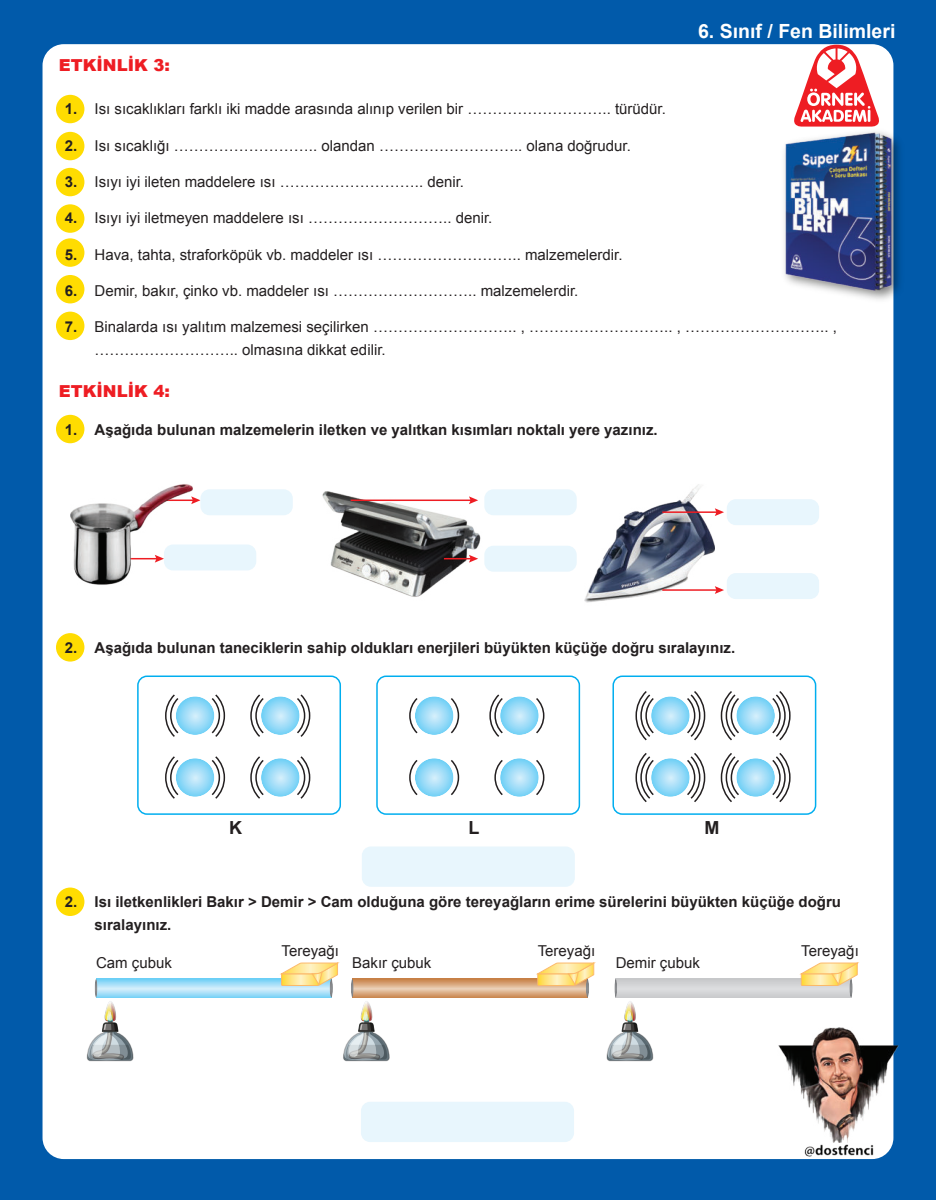
<style>
.page{position:relative;width:936px;height:1200px;background:#fff}
.page>*{position:absolute;margin:0;border:0;box-sizing:border-box;transform-origin:0 0}
.t1{font:700 19.5px "Arial";color:#fff}
.t2{font:700 18px "Arial";color:#231f20}
.t3{font:900 16.5px "Arial";color:#ee1d23}
.t4{font:15px/22.8px "Arial";color:#231f20}
.t5{font:700 15px/22.8px "Arial";color:#231f20}
.s1{font-weight:700}
</style>
<div class="page">
<div style="left:0;top:0;width:935px;height:1199px;background:#015aaa"></div>
<div style="left:43px;top:44px;width:850px;height:1114px;background:#fff;border-radius:21px"></div>
<img style="left:584px;top:484px;width:130px;height:119px">
<img style="left:322px;top:491px;width:189px;height:106px">
<div style="left:56px;top:414px;width:28px;height:29px;background:#ffdc01;border-radius:50%"></div>
<div style="left:56px;top:633px;width:28px;height:28px;background:#ffdc01;border-radius:50%"></div>
<div style="left:56px;top:132px;width:28px;height:28px;background:#ffdc01;border-radius:50%"></div>
<div style="left:56px;top:168px;width:28px;height:28px;background:#ffdc01;border-radius:50%"></div>
<div style="left:56px;top:204px;width:28px;height:29px;background:#ffdc01;border-radius:50%"></div>
<div style="left:56px;top:238px;width:28px;height:29px;background:#ffdc01;border-radius:50%"></div>
<div style="left:56px;top:275px;width:28px;height:28px;background:#ffdc01;border-radius:50%"></div>
<div style="left:56px;top:311px;width:28px;height:29px;background:#ffdc01;border-radius:50%"></div>
<div style="left:56px;top:95px;width:28px;height:28px;background:#ffdc01;border-radius:50%"></div>
<div style="left:56px;top:887px;width:28px;height:28px;background:#ffdc01;border-radius:50%"></div>
<svg style="left:193px;top:497px;width:7px;height:7px"></svg>
<div style="left:164px;top:544px;width:92px;height:26px;background:#e8f6fd;border-radius:9px"></div>
<div style="left:200px;top:489px;width:93px;height:26px;background:#e8f6fd;border-radius:9px"></div>
<svg style="left:444px;top:554px;width:34px;height:8px"></svg>
<hr style="left:662px;top:589px;width:55px;height:1px;background:#ee1d23">
<svg style="left:714px;top:586px;width:10px;height:7px"></svg>
<hr style="left:662px;top:511px;width:55px;height:2px;background:#ee1d23">
<svg style="left:714px;top:508px;width:10px;height:8px"></svg>
<hr style="left:350px;top:499px;width:122px;height:2px;background:#ee1d23">
<svg style="left:469px;top:496px;width:9px;height:8px"></svg>
<div style="left:484px;top:545px;width:92px;height:26px;background:#e8f6fd;border-radius:9px"></div>
<div style="left:484px;top:489px;width:92px;height:26px;background:#e8f6fd;border-radius:9px"></div>
<div style="left:726px;top:499px;width:93px;height:26px;background:#e8f6fd;border-radius:9px"></div>
<div style="left:362px;top:846px;width:213px;height:40px;background:#e8f6fd;border-radius:9px"></div>
<div style="left:361px;top:1101px;width:213px;height:40px;background:#e8f6fd;border-radius:9px"></div>
<div style="left:726px;top:573px;width:93px;height:26px;background:#e8f6fd;border-radius:9px"></div>
<svg style="left:134px;top:978px;width:147px;height:19px"></svg>
<svg style="left:87px;top:978px;width:47px;height:82px"></svg>
<svg style="left:390px;top:978px;width:147px;height:19px"></svg>
<svg style="left:281px;top:962px;width:109px;height:98px"></svg>
<svg style="left:537px;top:962px;width:57px;height:35px"></svg>
<div style="left:615px;top:978px;width:236px;height:19px;background:#d3d4d6"></div>
<svg style="left:606px;top:978px;width:47px;height:82px"></svg>
<svg style="left:800px;top:962px;width:58px;height:35px"></svg>
<svg style="left:176px;top:696px;width:38px;height:38px"></svg>
<svg style="left:210px;top:694px;width:16px;height:43px"></svg>
<svg style="left:165px;top:694px;width:15px;height:43px"></svg>
<svg style="left:176px;top:758px;width:38px;height:38px"></svg>
<svg style="left:210px;top:756px;width:16px;height:43px"></svg>
<svg style="left:165px;top:756px;width:15px;height:43px"></svg>
<svg style="left:261px;top:696px;width:38px;height:38px"></svg>
<svg style="left:295px;top:694px;width:16px;height:43px"></svg>
<svg style="left:250px;top:694px;width:15px;height:43px"></svg>
<svg style="left:261px;top:758px;width:38px;height:38px"></svg>
<svg style="left:295px;top:756px;width:16px;height:43px"></svg>
<svg style="left:250px;top:756px;width:15px;height:43px"></svg>
<div style="left:137px;top:675px;width:204px;height:139px;border:1px solid #00aeef;border-radius:9px"></div>
<svg style="left:415px;top:696px;width:38px;height:38px"></svg>
<svg style="left:449px;top:698px;width:11px;height:36px"></svg>
<svg style="left:409px;top:698px;width:10px;height:36px"></svg>
<svg style="left:415px;top:758px;width:38px;height:38px"></svg>
<svg style="left:449px;top:760px;width:11px;height:35px"></svg>
<svg style="left:409px;top:760px;width:10px;height:36px"></svg>
<svg style="left:500px;top:696px;width:38px;height:38px"></svg>
<svg style="left:534px;top:698px;width:11px;height:36px"></svg>
<svg style="left:489px;top:694px;width:15px;height:43px"></svg>
<svg style="left:500px;top:758px;width:38px;height:38px"></svg>
<svg style="left:534px;top:760px;width:11px;height:35px"></svg>
<svg style="left:494px;top:760px;width:10px;height:36px"></svg>
<div style="left:376px;top:675px;width:204px;height:139px;border:1px solid #00aeef;border-radius:9px"></div>
<svg style="left:651px;top:696px;width:38px;height:38px"></svg>
<svg style="left:685px;top:691px;width:21px;height:50px"></svg>
<svg style="left:635px;top:691px;width:20px;height:50px"></svg>
<svg style="left:651px;top:758px;width:38px;height:38px"></svg>
<svg style="left:685px;top:753px;width:21px;height:49px"></svg>
<svg style="left:635px;top:753px;width:20px;height:50px"></svg>
<svg style="left:736px;top:696px;width:38px;height:38px"></svg>
<svg style="left:770px;top:691px;width:21px;height:50px"></svg>
<svg style="left:720px;top:691px;width:20px;height:50px"></svg>
<svg style="left:736px;top:758px;width:38px;height:38px"></svg>
<svg style="left:770px;top:753px;width:21px;height:50px"></svg>
<svg style="left:720px;top:753px;width:20px;height:49px"></svg>
<div style="left:612px;top:675px;width:204px;height:139px;border:1px solid #00aeef;border-radius:9px"></div>
<img style="left:778px;top:1027px;width:121px;height:131px">
<svg style="left:794px;top:45px;width:88px;height:80px"></svg>
<img style="left:71px;top:484px;width:121px;height:101px">
<img style="left:796px;top:125px;width:104px;height:182px">
<img style="left:784px;top:132px;width:108px;height:159px">
<p class="t3" style="left:59px;top:53px;width:112px">ETKİNLİK 3:</p>
<h1 class="t1" style="left:698px;top:18px;width:199px">6. Sınıf / Fen Bilimleri</h1>
<p class="t4" style="left:65px;top:98px;width:602px"><span class="s1">1.</span> Isı sıcaklıkları farklı iki madde arasında alınıp verilen bir ……………………….. türüdür.</p>
<p class="t4" style="left:65px;top:134px;width:567px"><span class="s1">2.</span> Isı sıcaklığı ……………………….. olandan ……………………….. olana doğrudur.</p>
<p class="t4" style="left:65px;top:170px;width:401px"><span class="s1">3.</span> Isıyı iyi ileten maddelere ısı ……………………….. denir.</p>
<p class="t4" style="left:65px;top:207px;width:429px"><span class="s1">4.</span> Isıyı iyi iletmeyen maddelere ısı ……………………….. denir.</p>
<p class="t4" style="left:65px;top:243px;width:559px"><span class="s1">5.</span> Hava, tahta, straforköpük vb. maddeler ısı ……………………….. malzemelerdir.</p>
<p class="t4" style="left:65px;top:279px;width:515px"><span class="s1">6.</span> Demir, bakır, çinko vb. maddeler ısı ……………………….. malzemelerdir.</p>
<p class="t4" style="left:95px;top:315px;width:743px;text-indent:-30px"><span class="s1">7.</span> Binalarda ısı yalıtım malzemesi seçilirken ……………………….. , ……………………….. , ……………………….. , ……………………….. olmasına dikkat edilir.</p>
<p class="t3" style="left:59px;top:379px;width:112px">ETKİNLİK 4:</p>
<p class="t5" style="left:65px;top:418px;width:594px">1. Aşağıda bulunan malzemelerin iletken ve yalıtkan kısımları noktalı yere yazınız.</p>
<p class="t5" style="left:65px;top:636px;width:671px">2. Aşağıda bulunan taneciklerin sahip oldukları enerjileri büyükten küçüğe doğru sıralayınız.</p>
<p class="t2" style="left:229px;top:817px;width:14px">K</p>
<p class="t2" style="left:468px;top:817px;width:12px">L</p>
<p class="t2" style="left:704px;top:817px;width:16px">M</p>
<p class="t5" style="left:95px;top:890px;width:748px;text-indent:-30px">2. Isı iletkenlikleri Bakır &gt; Demir &gt; Cam olduğuna göre tereyağların erime sürelerini büyükten küçüğe doğru sıralayınız.</p>
<p class="t4" style="left:96px;top:951px;width:77px">Cam çubuk</p>
<p class="t4" style="left:281px;top:939px;width:59px">Tereyağı</p>
<p class="t4" style="left:352px;top:951px;width:81px">Bakır çubuk</p>
<p class="t4" style="left:537px;top:939px;width:59px">Tereyağı</p>
<p class="t4" style="left:615px;top:951px;width:86px">Demir çubuk</p>
<p class="t4" style="left:801px;top:939px;width:59px">Tereyağı</p>
</div>
